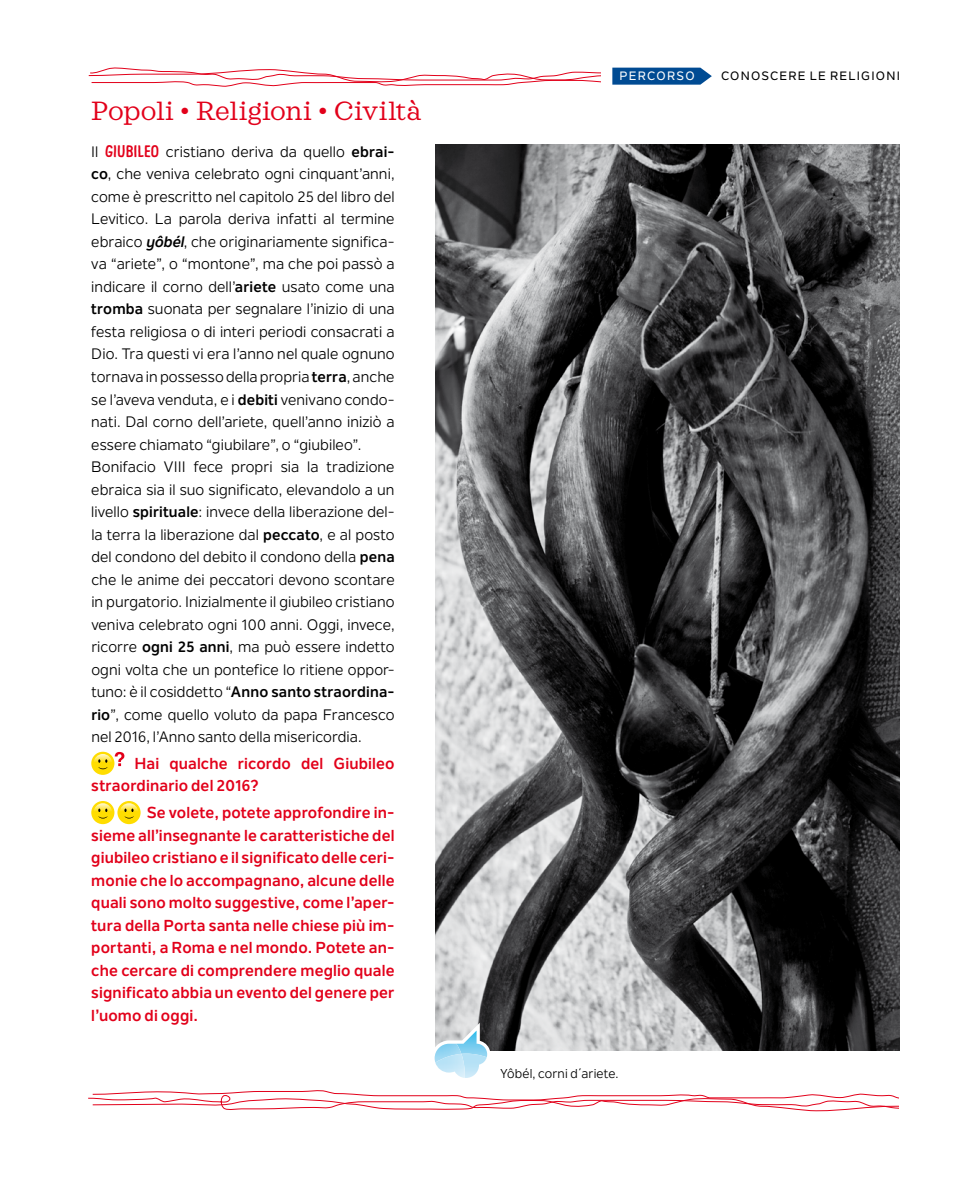
<style>
.page{position:relative;width:978px;height:1191px;background:#fff}
.page>*{position:absolute;margin:0;border:0;box-sizing:border-box;transform-origin:0 0}
.t1{font:27px "Sagona";letter-spacing:-.005em;color:#e2001a}
.t2{font:700 15.75px/22.5px "Nolan Next";letter-spacing:.01em;color:#e2001a}
.t3{font:15px/22.5px "Nolan Next";letter-spacing:.005em;color:#000}
.t4{font:12.75px "Nolan Next";letter-spacing:.01em;color:#000}
.t5{font:500 12px "Nolan Next";letter-spacing:.1em;color:#000}
.t6{font:500 12px "Nolan Next";letter-spacing:.105em;color:#fff}
.s1{font-family:"Supernettcn";font-weight:700;font-size:16.5px;color:#e2001a}
.s2{font-weight:700}
.s3{font-weight:700;font-style:italic}
</style>
<div class="page">
<svg style="left:91px;top:751px;width:23px;height:24px"></svg>
<svg style="left:94px;top:754px;width:18px;height:18px"></svg>
<svg style="left:98px;top:759px;width:10px;height:10px"></svg>
<svg style="left:115px;top:752px;width:9px;height:14px"></svg>
<svg style="left:91px;top:801px;width:23px;height:23px"></svg>
<svg style="left:94px;top:803px;width:18px;height:19px"></svg>
<svg style="left:98px;top:808px;width:10px;height:10px"></svg>
<svg style="left:117px;top:801px;width:24px;height:23px"></svg>
<svg style="left:120px;top:803px;width:18px;height:19px"></svg>
<svg style="left:124px;top:808px;width:10px;height:10px"></svg>
<svg style="left:88px;top:1090px;width:811px;height:22px"></svg>
<img style="left:436px;top:144px;width:463px;height:906px">
<svg style="left:434px;top:1022px;width:56px;height:56px"></svg>
<img style="left:435px;top:1043px;width:26px;height:10px">
<img style="left:435px;top:1053px;width:30px;height:25px">
<svg style="left:88px;top:67px;width:624px;height:20px"></svg>
<h1 class="t1" style="left:91px;top:94px;width:332px">Popoli • Religioni • Civiltà</h1>
<p class="t3" style="left:91px;top:140px;width:305px">Il <span class="s1">GIUBILEO</span> cristiano deriva da quello <span class="s2">ebrai&shy;co</span>, che veniva celebrato ogni cinquant’anni, come è prescritto nel capitolo 25 del libro del Levitico. La parola deriva infatti al termine ebraico <span class="s3">yôbél</span>, che originariamente significa&shy;va “ariete”, o “montone”, ma che poi passò a indicare il corno dell’<span class="s2">ariete</span> usato come una <span class="s2">tromba</span> suonata per segnalare l’inizio di una festa religiosa o di interi periodi consacrati a Dio. Tra questi vi era l’anno nel quale ognuno tornava in possesso della propria <span class="s2">terra</span>, anche se l’aveva venduta, e i <span class="s2">debiti</span> venivano condo&shy;nati. Dal corno dell’ariete, quell’anno iniziò a essere chiamato “giubilare”, o “giubileo”.<br>Bonifacio VIII fece propri sia la tradizione ebraica sia il suo significato, elevandolo a un livello <span class="s2">spirituale</span>: invece della liberazione del&shy;la terra la liberazione dal <span class="s2">peccato</span>, e al posto del condono del debito il condono della <span class="s2">pena </span>che le anime dei peccatori devono scontare in purgatorio. Inizialmente il giubileo cristiano veniva celebrato ogni 100 anni. Oggi, invece, ricorre <span class="s2">ogni 25 anni</span>, ma può essere indetto ogni volta che un pontefice lo ritiene oppor&shy;tuno: è il cosiddetto “<span class="s2">Anno santo straordina&shy;rio</span>”, come quello voluto da papa Francesco nel 2016, l’Anno santo della misericordia.</p>
<p class="t2" style="left:91px;top:752px;width:305px;text-indent:43px">Hai qualche ricordo del Giubileo straordinario del 2016?</p>
<p class="t2" style="left:91px;top:801px;width:305px;text-align:justify;text-indent:55px">Se volete, potete approfondire in&shy;sieme all’insegnante le caratteristiche del giubileo cristiano e il significato delle ceri&shy;monie che lo accompagnano, alcune delle quali sono molto suggestive, come l’aper&shy;tura della Porta santa nelle chiese più im&shy;portanti, a Roma e nel mondo. Potete an&shy;che cercare di comprendere meglio quale significato abbia un evento del genere per l’uomo di oggi.</p>
<p class="t6" style="left:620px;top:69px;width:77px">PERCORSO</p>
<p class="t5" style="left:721px;top:69px;width:181px">CONOSCERE LE RELIGIONI</p>
<p class="t4" style="left:501px;top:1065px;width:120px">Yôbél, corni d´ariete.</p>
</div>
